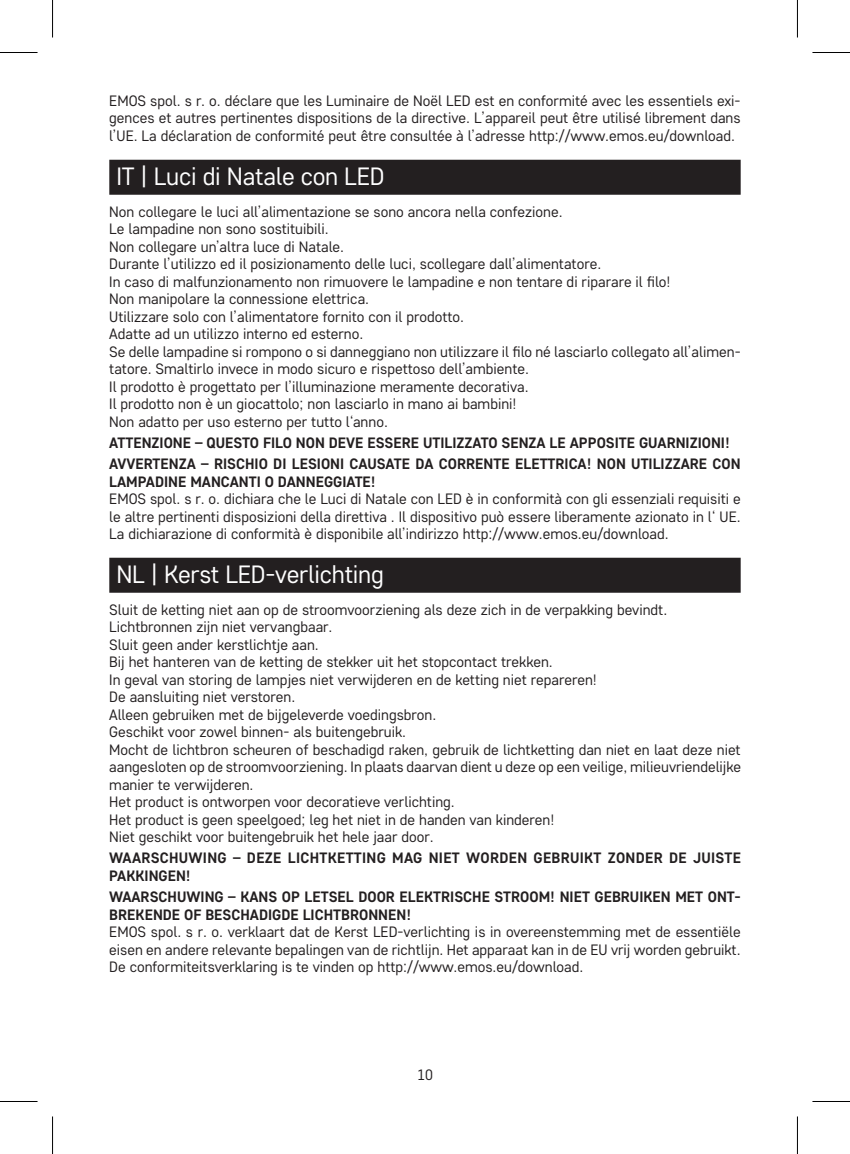
<style>
.page{position:relative;width:850px;height:1154px;background:#fff}
.page>*{position:absolute;margin:0;border:0;box-sizing:border-box;transform-origin:0 0}
.t1{font:25px "Core Sans D35";letter-spacing:-.01em;color:#fff}
.t2{font:15px/17.5px "Core Sans D35";color:#231f20;text-align:justify}
.t3{font:700 15px/21px "Core Sans D55";color:#231f20}
.t4{font:700 15px/17.5px "Core Sans D55";letter-spacing:.02em;color:#231f20}
</style>
<div class="page">
<div style="left:109px;top:160px;width:631px;height:35px;background:#231f20"></div>
<div style="left:109px;top:558px;width:631px;height:35px;background:#231f20"></div>
<hr style="left:0;top:52px;width:38px;height:1px;background:#000">
<hr style="left:812px;top:52px;width:37px;height:1px;background:#000">
<hr style="left:0;top:1101px;width:38px;height:1px;background:#000">
<hr style="left:812px;top:1101px;width:37px;height:1px;background:#000">
<hr style="left:52px;top:0;width:1px;height:38px;background:#000">
<hr style="left:52px;top:1116px;width:1px;height:38px;background:#000">
<hr style="left:796px;top:0;width:1px;height:38px;background:#000">
<hr style="left:796px;top:1116px;width:1px;height:38px;background:#000">
<p class="t2" style="left:109px;top:91px;width:632px">EMOS spol. s r. o. déclare que les Luminaire de Noël LED est en conformité avec les essentiels exi&shy;gences et autres pertinentes dispositions de la directive. L’appareil peut être utilisé librement dans l’UE. La déclaration de conformité peut être consultée à l’adresse http://www.emos.eu/download.</p>
<h1 class="t1" style="left:116px;top:160px;width:270px">IT | Luci di Natale con LED</h1>
<p class="t2" style="left:109px;top:202px;width:632px;text-align:left">Non collegare le luci all’alimentazione se sono ancora nella confezione.<br>Le lampadine non sono sostituibili.<br>Non collegare un’altra luce di Natale.<br>Durante l’utilizzo ed il posizionamento delle luci, scollegare dall’alimentatore.<br>In caso di malfunzionamento non rimuovere le lampadine e non tentare di riparare il filo!<br>Non manipolare la connessione elettrica.<br>Utilizzare solo con l’alimentatore fornito con il prodotto.<br>Adatte ad un utilizzo interno ed esterno.<br>Se delle lampadine si rompono o si danneggiano non utilizzare il filo né lasciarlo collegato all’alimen&shy;tatore. Smaltirlo invece in modo sicuro e rispettoso dell’ambiente.<br>Il prodotto è progettato per l’illuminazione meramente decorativa.<br>Il prodotto non è un giocattolo; non lasciarlo in mano ai bambini!<br>Non adatto per uso esterno per tutto l‘anno.</p>
<p class="t3" style="left:109px;top:432px;width:632px">ATTENZIONE – QUESTO FILO NON DEVE ESSERE UTILIZZATO SENZA LE APPOSITE GUARNIZIONI!<br>AVVERTENZA – RISCHIO DI LESIONI CAUSATE DA CORRENTE ELETTRICA! NON UTILIZZARE CON</p>
<p class="t3" style="left:109px;top:470px;width:268px">LAMPADINE MANCANTI O DANNEGGIATE!</p>
<p class="t2" style="left:109px;top:490px;width:632px">EMOS spol. s r. o. dichiara che le Luci di Natale con LED è in conformità con gli essenziali requisiti e le altre pertinenti disposizioni della direttiva . Il dispositivo può essere liberamente azionato in l‘ UE.<br>La dichiarazione di conformità è disponibile all’indirizzo http://www.emos.eu/download.</p>
<h1 class="t1" style="left:116px;top:558px;width:269px">NL | Kerst LED-verlichting</h1>
<p class="t2" style="left:109px;top:600px;width:633px;text-align:left">Sluit de ketting niet aan op de stroomvoorziening als deze zich in de verpakking bevindt.<br>Lichtbronnen zijn niet vervangbaar.<br>Sluit geen ander kerstlichtje aan.<br>Bij het hanteren van de ketting de stekker uit het stopcontact trekken.<br>In geval van storing de lampjes niet verwijderen en de ketting niet repareren!<br>De aansluiting niet verstoren.<br>Alleen gebruiken met de bijgeleverde voedingsbron.<br>Geschikt voor zowel binnen- als buitengebruik.<br>Mocht de lichtbron scheuren of beschadigd raken, gebruik de lichtketting dan niet en laat deze niet aangesloten op de stroomvoorziening. In plaats daarvan dient u deze op een veilige, milieuvriendelijke manier te verwijderen.<br>Het product is ontworpen voor decoratieve verlichting.<br>Het product is geen speelgoed; leg het niet in de handen van kinderen!<br>Niet geschikt voor buitengebruik het hele jaar door.</p>
<p class="t4" style="left:109px;top:849px;width:633px">WAARSCHUWING – DEZE LICHTKETTING MAG NIET WORDEN GEBRUIKT ZONDER DE JUISTE<br>PAKKINGEN!</p>
<p class="t3" style="left:109px;top:887px;width:632px;line-height:17.5px">WAARSCHUWING – KANS OP LETSEL DOOR ELEKTRISCHE STROOM! NIET GEBRUIKEN MET ONT-<br>BREKENDE OF BESCHADIGDE LICHTBRONNEN!</p>
<p class="t2" style="left:109px;top:922px;width:632px">EMOS spol. s r. o. verklaart dat de Kerst LED-verlichting is in overeenstemming met de essentiële eisen en andere relevante bepalingen van de richtlijn. Het apparaat kan in de EU vrij worden gebruikt.<br>De conformiteitsverklaring is te vinden op http://www.emos.eu/download.</p>
<p class="t2" style="left:417px;top:1066px;width:17px">10</p>
</div>
